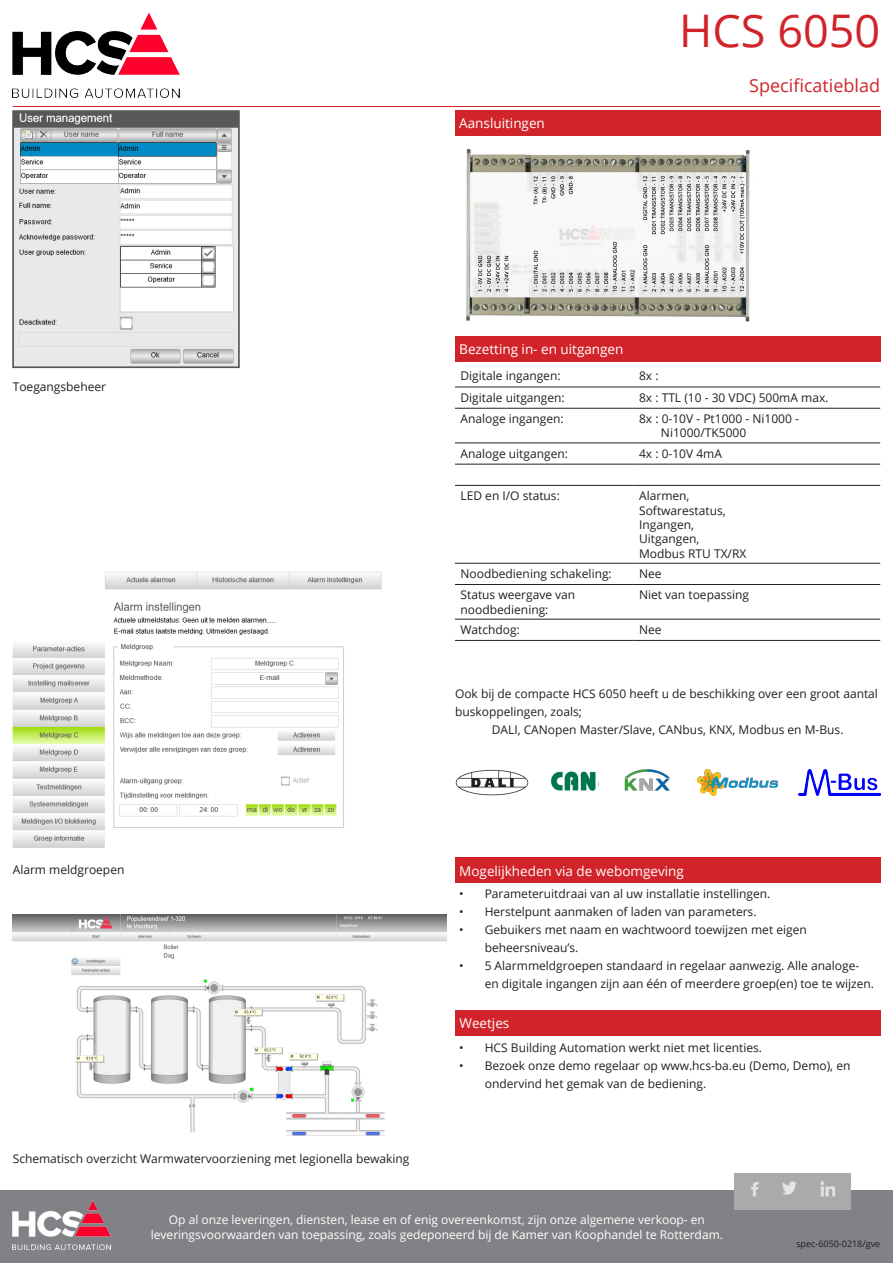
<style>
.page{position:relative;width:893px;height:1263px;background:#fff}
.page>*{position:absolute;margin:0;border:0;box-sizing:border-box;transform-origin:0 0}
.t1{font:45px "Open Sans";color:#d1232a}
.t2{font:18px "Open Sans";color:#d1232a}
.t3{font:13.5px "Open Sans";color:#fff}
.t4{font:12px/18px "Open Sans";color:#231f20}
.t5{font:12px/14.4px "Open Sans";color:#fff;text-align:center}
.t6{font:9px "Open Sans";color:#231f20}
</style>
<div class="page">
<div style="left:0;top:1191px;width:893px;height:72px;background:#808285"></div>
<img style="left:735px;top:1173px;width:115px;height:36px">
<img style="left:13px;top:1200px;width:98px;height:50px">
<img style="left:13px;top:13px;width:167px;height:85px">
<hr style="left:13px;top:106px;width:867px;height:1px;background:#d1232a">
<img style="left:466px;top:149px;width:284px;height:173px">
<div style="left:455px;top:336px;width:425px;height:25px;background:#d1232a"></div>
<div style="left:455px;top:111px;width:425px;height:25px;background:#d1232a"></div>
<div style="left:455px;top:1010px;width:425px;height:26px;background:#d1232a"></div>
<hr style="left:455px;top:387px;width:179px;height:1px;background:#231f20">
<hr style="left:634px;top:387px;width:246px;height:1px;background:#231f20">
<hr style="left:455px;top:408px;width:179px;height:1px;background:#231f20">
<hr style="left:634px;top:408px;width:246px;height:1px;background:#231f20">
<hr style="left:455px;top:443px;width:179px;height:1px;background:#231f20">
<hr style="left:634px;top:443px;width:246px;height:1px;background:#231f20">
<hr style="left:455px;top:464px;width:179px;height:1px;background:#231f20">
<hr style="left:634px;top:464px;width:246px;height:1px;background:#231f20">
<hr style="left:455px;top:485px;width:179px;height:1px;background:#231f20">
<hr style="left:634px;top:485px;width:246px;height:1px;background:#231f20">
<hr style="left:455px;top:563px;width:179px;height:1px;background:#231f20">
<hr style="left:634px;top:563px;width:246px;height:1px;background:#231f20">
<hr style="left:455px;top:584px;width:179px;height:1px;background:#231f20">
<hr style="left:634px;top:584px;width:246px;height:1px;background:#231f20">
<hr style="left:455px;top:619px;width:179px;height:1px;background:#231f20">
<hr style="left:634px;top:619px;width:246px;height:1px;background:#231f20">
<hr style="left:455px;top:640px;width:179px;height:1px;background:#231f20">
<hr style="left:634px;top:640px;width:246px;height:1px;background:#231f20">
<img style="left:13px;top:111px;width:227px;height:258px">
<img style="left:13px;top:571px;width:369px;height:277px">
<img style="left:13px;top:914px;width:433px;height:221px">
<div style="left:455px;top:857px;width:425px;height:26px;background:#d1232a"></div>
<img style="left:455px;top:770px;width:74px;height:25px">
<img style="left:625px;top:770px;width:45px;height:21px">
<img style="left:698px;top:770px;width:80px;height:25px">
<img style="left:551px;top:771px;width:45px;height:20px">
<img style="left:799px;top:770px;width:81px;height:25px">
<p class="t3" style="left:459px;top:114px;width:87px">Aansluitingen</p>
<p class="t1" style="left:679px;top:0;width:202px">HCS 6050</p>
<p class="t2" style="left:749px;top:73px;width:133px">Specificatieblad</p>
<p class="t4" style="left:13px;top:377px;width:95px">Toegangsbeheer</p>
<p class="t3" style="left:459px;top:340px;width:166px">Bezetting in- en uitgangen</p>
<p class="t4" style="left:460px;top:367px;width:102px">Digitale ingangen:</p>
<p class="t4" style="left:639px;top:367px;width:21px">8x :</p>
<p class="t4" style="left:460px;top:388px;width:106px">Digitale uitgangen:</p>
<p class="t4" style="left:639px;top:388px;width:191px">8x : TTL (10 - 30 VDC) 500mA max.</p>
<p class="t4" style="left:460px;top:409px;width:105px">Analoge ingangen:</p>
<p class="t4" style="left:639px;top:409px;width:161px">8x : 0-10V - Pt1000 - Ni1000 -</p>
<p class="t4" style="left:661px;top:424px;width:87px">Ni1000/TK5000</p>
<p class="t4" style="left:460px;top:444px;width:109px">Analoge uitgangen:</p>
<p class="t4" style="left:639px;top:444px;width:84px">4x : 0-10V 4mA</p>
<p class="t4" style="left:460px;top:486px;width:101px">LED en I/O status:</p>
<p class="t4" style="left:639px;top:486px;width:52px">Alarmen,</p>
<p class="t4" style="left:639px;top:501px;width:88px">Softwarestatus,</p>
<p class="t4" style="left:639px;top:515px;width:56px">Ingangen,</p>
<p class="t4" style="left:639px;top:530px;width:62px">Uitgangen,</p>
<p class="t4" style="left:639px;top:544px;width:109px">Modbus RTU TX/RX</p>
<p class="t4" style="left:460px;top:564px;width:153px">Noodbediening schakeling:</p>
<p class="t4" style="left:639px;top:564px;width:24px">Nee</p>
<p class="t4" style="left:460px;top:587px;width:116px;line-height:14.4px">Status weergave van noodbediening:</p>
<p class="t4" style="left:639px;top:585px;width:112px">Niet van toepassing</p>
<p class="t4" style="left:460px;top:620px;width:61px">Watchdog:</p>
<p class="t4" style="left:639px;top:620px;width:24px">Nee</p>
<p class="t4" style="left:455px;top:684px;width:424px">Ook bij de compacte HCS 6050 heeft u de beschikking over een groot aantal buskoppelingen, zoals;</p>
<p class="t4" style="left:492px;top:720px;width:353px">DALI, CANopen Master/Slave, CANbus, KNX, Modbus en M-Bus.</p>
<p class="t4" style="left:13px;top:860px;width:113px">Alarm meldgroepen</p>
<p class="t4" style="left:13px;top:1149px;width:398px">Schematisch overzicht Warmwatervoorziening met legionella bewaking</p>
<p class="t3" style="left:459px;top:861px;width:226px">Mogelijkheden via de webomgeving</p>
<p class="t4" style="left:459px;top:884px;width:313px">• Parameteruitdraai van al uw installatie instellingen.</p>
<p class="t4" style="left:459px;top:902px;width:299px">• Herstelpunt aanmaken of laden van parameters.</p>
<p class="t4" style="left:485px;top:920px;width:324px;text-indent:-26px">• Gebuikers met naam en wachtwoord toewijzen met eigen beheersniveau’s.</p>
<p class="t4" style="left:485px;top:956px;width:391px;text-indent:-26px">• 5 Alarmmeldgroepen standaard in regelaar aanwezig. Alle analoge&shy;en digitale ingangen zijn aan één of meerdere groep(en) toe te wijzen.</p>
<p class="t3" style="left:460px;top:1014px;width:51px">Weetjes</p>
<p class="t4" style="left:459px;top:1039px;width:304px">• HCS Building Automation werkt niet met licenties.</p>
<p class="t4" style="left:485px;top:1057px;width:367px;text-indent:-26px">• Bezoek onze demo regelaar op www.hcs-ba.eu (Demo, Demo), en ondervind het gemak van de bediening.</p>
<p class="t5" style="left:151px;top:1212px;width:574px">Op al onze leveringen, diensten, lease en of enig overeenkomst, zijn onze algemene verkoop- en leveringsvoorwaarden van toepassing, zoals gedeponeerd bij de Kamer van Koophandel te Rotterdam.</p>
<p class="t6" style="left:796px;top:1238px;width:85px">spec-6050-0218/gve</p>
</div>
